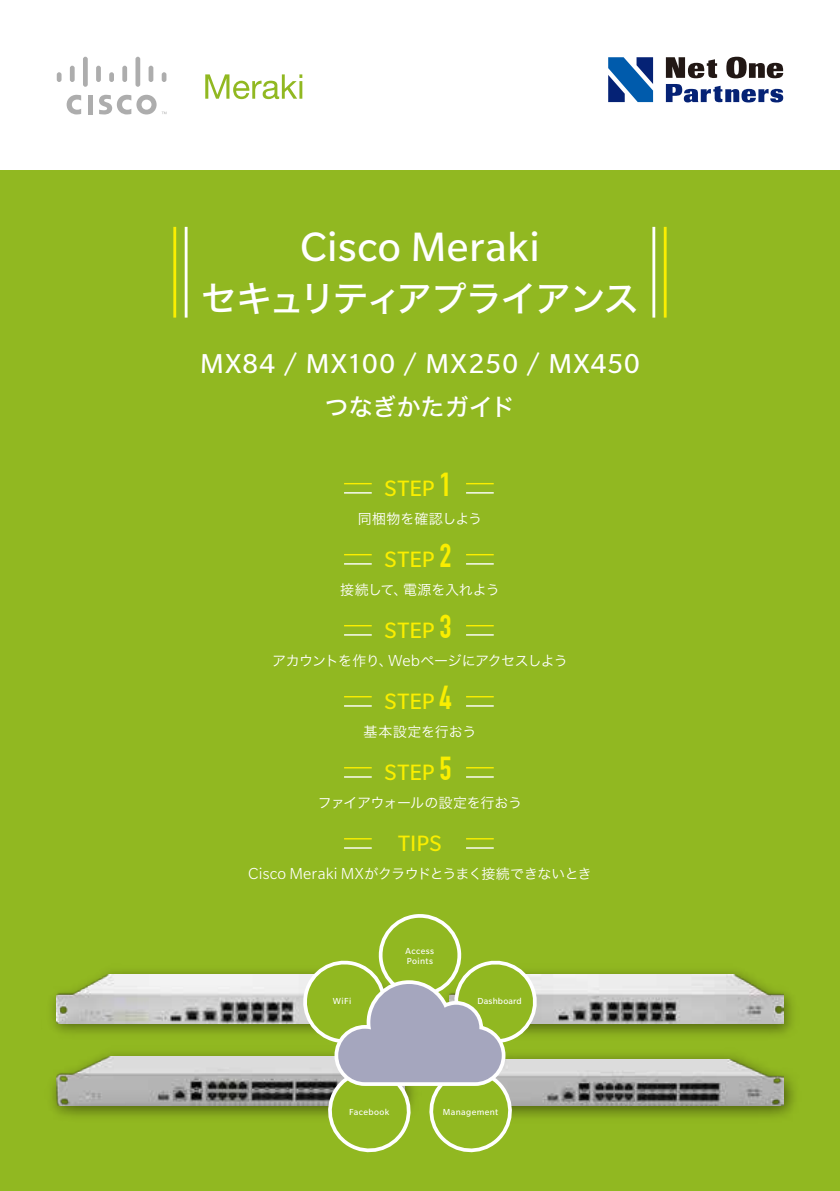
<style>
.page{position:relative;width:840px;height:1191px;background:#fff}
.page>*{position:absolute;margin:0;border:0;box-sizing:border-box;transform-origin:0 0}
.t1{font:44.6px "Slate Pro";letter-spacing:.015em;color:#fff}
.t2{font:36px "Hira Kaku Std W5";letter-spacing:-.06em;color:#fff}
.t3{font:29.8px "Slate Pro";letter-spacing:.045em;color:#fff}
.t4{font:24.2px "Slate Pro";letter-spacing:.005em;color:#faee00}
.t5{font:24px "Hira Kaku Std W5";letter-spacing:-.005em;color:#fff}
.t6{font:14px "Hira Kaku Std W3";letter-spacing:-.035em;color:#fff}
.t7{font:14px "Hira Kaku Std W3";letter-spacing:-.06em;color:#fff}
.t8{font:14px "Hira Kaku Std W3";letter-spacing:-.015em;color:#fff}
.t9{font:14px "Hira Kaku Std W3";letter-spacing:-.005em;color:#fff}
.t10{font:14px "Hira Kaku Std W3";color:#fff}
.t11{font:9.6px/9.2px "Slate Pro";letter-spacing:.04em;color:#fff}
.t12{font:9.6px "Slate Pro";letter-spacing:.015em;color:#fff}
.s1{font-family:"DIN Condensed";font-weight:700;font-size:32.6px}
.s2{font-family:"Slate Pro";font-weight:300;font-size:17.4px}
</style>
<div class="page">
<div style="left:0;top:170px;width:839px;height:1021px;background:#91b821"></div>
<hr style="left:185px;top:227px;width:2px;height:90px;background:#fff">
<hr style="left:173px;top:227px;width:3px;height:90px;background:#faee00">
<hr style="left:652px;top:227px;width:3px;height:90px;background:#fff">
<hr style="left:663px;top:227px;width:3px;height:90px;background:#faee00">
<svg style="left:466px;top:492px;width:27px;height:1px"></svg>
<svg style="left:466px;top:483px;width:27px;height:1px"></svg>
<svg style="left:344px;top:492px;width:27px;height:1px"></svg>
<svg style="left:344px;top:483px;width:27px;height:1px"></svg>
<svg style="left:466px;top:563px;width:27px;height:1px"></svg>
<svg style="left:466px;top:554px;width:27px;height:1px"></svg>
<svg style="left:344px;top:563px;width:27px;height:1px"></svg>
<svg style="left:344px;top:554px;width:27px;height:1px"></svg>
<svg style="left:466px;top:634px;width:27px;height:1px"></svg>
<svg style="left:466px;top:625px;width:27px;height:1px"></svg>
<svg style="left:344px;top:634px;width:27px;height:1px"></svg>
<svg style="left:344px;top:625px;width:27px;height:1px"></svg>
<svg style="left:466px;top:705px;width:27px;height:1px"></svg>
<svg style="left:466px;top:696px;width:27px;height:1px"></svg>
<svg style="left:344px;top:705px;width:27px;height:1px"></svg>
<svg style="left:344px;top:696px;width:27px;height:1px"></svg>
<svg style="left:466px;top:776px;width:27px;height:1px"></svg>
<svg style="left:466px;top:767px;width:27px;height:1px"></svg>
<svg style="left:344px;top:776px;width:27px;height:1px"></svg>
<svg style="left:344px;top:767px;width:27px;height:1px"></svg>
<svg style="left:466px;top:847px;width:27px;height:1px"></svg>
<svg style="left:466px;top:838px;width:27px;height:1px"></svg>
<svg style="left:344px;top:847px;width:27px;height:1px"></svg>
<svg style="left:344px;top:838px;width:27px;height:1px"></svg>
<svg style="left:608px;top:57px;width:44px;height:45px"></svg>
<svg style="left:665px;top:57px;width:51px;height:21px"></svg>
<svg style="left:726px;top:57px;width:56px;height:21px"></svg>
<svg style="left:665px;top:84px;width:117px;height:18px"></svg>
<hr style="left:88px;top:95px;width:4px;height:19px;background:#adadad">
<svg style="left:67px;top:95px;width:14px;height:19px"></svg>
<hr style="left:57px;top:72px;width:4px;height:10px;background:#adadad;border-radius:2px">
<div style="left:70px;top:66px;width:5px;height:16px;background:#adadad;border-radius:2px"></div>
<div style="left:83px;top:57px;width:5px;height:30px;background:#adadad;border-radius:2px"></div>
<div style="left:96px;top:66px;width:5px;height:16px;background:#adadad;border-radius:2px"></div>
<div style="left:109px;top:72px;width:5px;height:10px;background:#adadad;border-radius:2px"></div>
<div style="left:122px;top:66px;width:5px;height:16px;background:#adadad;border-radius:2px"></div>
<div style="left:135px;top:57px;width:5px;height:30px;background:#adadad;border-radius:2px"></div>
<div style="left:148px;top:66px;width:5px;height:16px;background:#adadad;border-radius:2px"></div>
<hr style="left:162px;top:72px;width:4px;height:10px;background:#adadad;border-radius:2px">
<svg style="left:99px;top:95px;width:67px;height:19px"></svg>
<svg style="left:205px;top:74px;width:97px;height:25px"></svg>
<img style="left:52px;top:971px;width:251px;height:146px">
<img style="left:57px;top:975px;width:246px;height:48px">
<img style="left:547px;top:971px;width:245px;height:64px">
<img style="left:547px;top:975px;width:235px;height:48px">
<img style="left:57px;top:1056px;width:246px;height:50px">
<img style="left:547px;top:1055px;width:248px;height:62px">
<img style="left:547px;top:1059px;width:235px;height:47px">
<svg style="left:303px;top:914px;width:244px;height:239px"></svg>
<h1 class="t1" style="left:300px;top:224px;width:241px">Cisco Meraki</h1>
<h2 class="t2" style="left:201px;top:271px;width:439px">セキュリティアプライアンス</h2>
<h3 class="t3" style="left:200px;top:348px;width:441px">MX84 / MX100 / MX250 / MX450</h3>
<h3 class="t5" style="left:324px;top:389px;width:192px">つなぎかたガイド</h3>
<h3 class="t4" style="left:384px;top:475px;width:68px">STEP <span class="s1">1</span></h3>
<p class="t9" style="left:357px;top:508px;width:126px">同梱物を確認しよう</p>
<h3 class="t4" style="left:384px;top:546px;width:68px">STEP <span class="s1">2</span></h3>
<p class="t8" style="left:340px;top:579px;width:161px">接続して、電源を入れよう</p>
<h3 class="t4" style="left:384px;top:617px;width:68px">STEP <span class="s1">3</span></h3>
<p class="t6" style="left:272px;top:650px;width:297px">アカウントを作り、<span class="s2">Web</span>ページにアクセスしよう</p>
<h3 class="t4" style="left:384px;top:688px;width:68px">STEP <span class="s1">4</span></h3>
<p class="t10" style="left:363px;top:721px;width:114px">基本設定を行おう</p>
<h3 class="t4" style="left:384px;top:759px;width:68px">STEP <span class="s1">5</span></h3>
<p class="t6" style="left:318px;top:792px;width:205px">ファイアウォールの設定を行おう</p>
<h3 class="t4" style="left:398px;top:830px;width:45px">TIPS</h3>
<p class="t7" style="left:248px;top:863px;width:345px"><span class="s2">Cisco Meraki MX</span>がクラウドとうまく接続できないとき</p>
<p class="t11" style="left:333px;top:996px;width:20px">WiFi</p>
<p class="t11" style="left:405px;top:946px;width:30px">Access<br>Points</p>
<p class="t12" style="left:477px;top:995px;width:46px">Dashboard</p>
<p class="t11" style="left:349px;top:1107px;width:42px">Facebook</p>
<p class="t11" style="left:442px;top:1107px;width:57px">Management</p>
</div>
